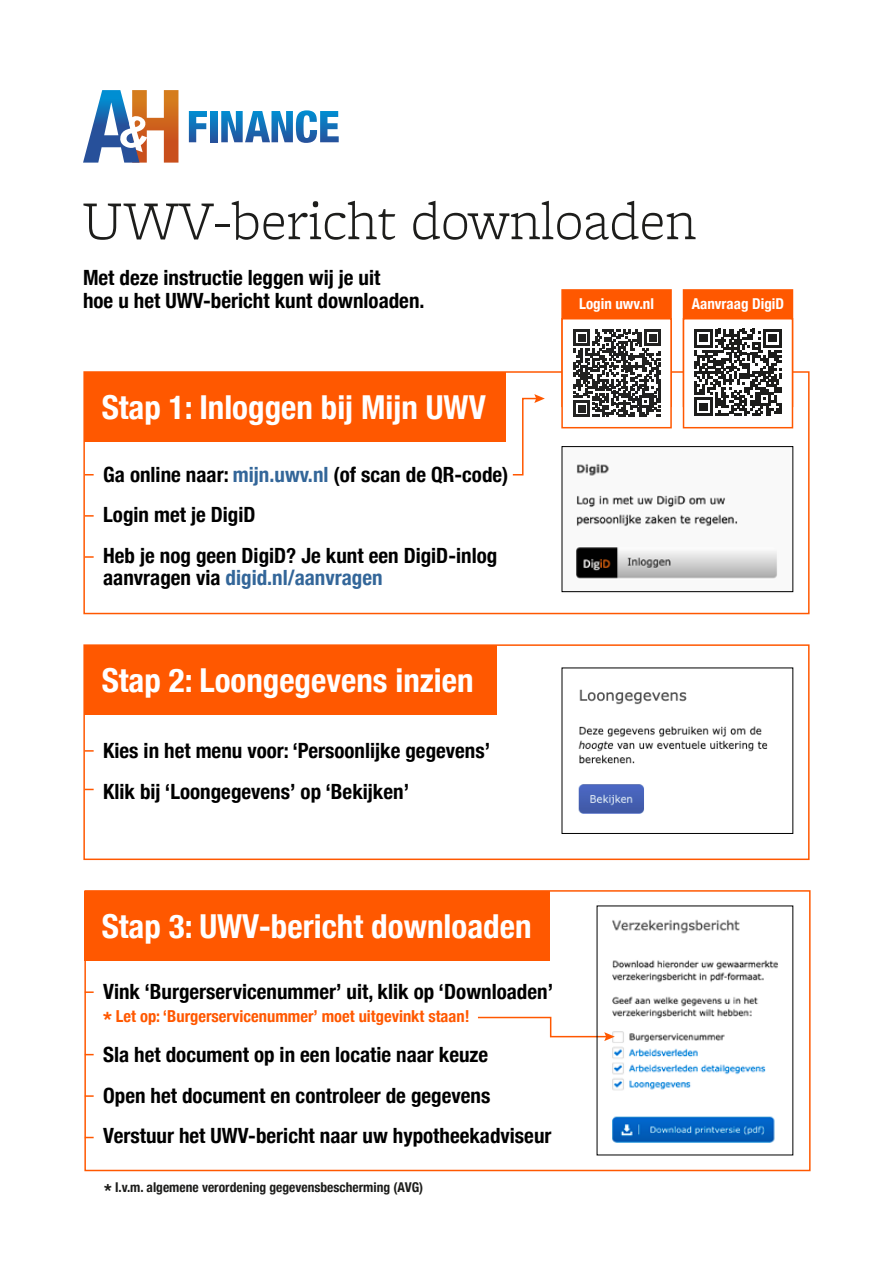
<style>
.page{position:relative;width:893px;height:1263px;background:#fff}
.page>*{position:absolute;margin:0;border:0;box-sizing:border-box;transform-origin:0 0}
.t1{font:300 57px "Freight Micro Pro";color:#1d1d1b}
.t2{font:700 condensed 33px "Helvetica Neue";color:#fff}
.t3{font:700 condensed 21px/40.5px "Helvetica Neue";color:#000}
.t4{font:700 condensed 21px "Helvetica Neue";color:#369}
.t5{font:700 condensed 16.5px "Helvetica Neue";color:#ff5800}
.t6{font:700 condensed 15px "Helvetica Neue";color:#fff}
.t7{font:700 condensed 13.5px "Helvetica Neue";color:#1d1d1b}
.s1{color:#369}
.s2{color:#000}
.s3{font-size:22.5px}
.s4{font-size:19.5px}
</style>
<div class="page">
<img style="left:598px;top:901px;width:194px;height:255px">
<div style="left:84px;top:372px;width:422px;height:69px;background:#ff5800"></div>
<div style="left:84px;top:891px;width:466px;height:69px;background:#ff5800"></div>
<div style="left:83px;top:371px;width:726px;height:243px;border:2px solid #ff5800"></div>
<div style="left:84px;top:890px;width:726px;height:281px;border:2px solid #ff5800"></div>
<svg style="left:478px;top:1016px;width:137px;height:25px"></svg>
<svg style="left:85px;top:515px;width:9px;height:2px"></svg>
<svg style="left:85px;top:991px;width:9px;height:2px"></svg>
<svg style="left:85px;top:1095px;width:9px;height:2px"></svg>
<svg style="left:85px;top:556px;width:9px;height:2px"></svg>
<img style="left:562px;top:463px;width:229px;height:130px">
<img style="left:578px;top:689px;width:190px;height:125px">
<svg style="left:86px;top:750px;width:8px;height:2px"></svg>
<div style="left:84px;top:645px;width:412px;height:69px;background:#ff5800"></div>
<div style="left:83px;top:644px;width:726px;height:216px;border:2px solid #ff5800"></div>
<div style="left:562px;top:446px;width:231px;height:146px;border:1px solid #000"></div>
<div style="left:561px;top:289px;width:111px;height:118px;background:#ff5800;border:2px solid #ff5800"></div>
<div style="left:683px;top:289px;width:110px;height:118px;background:#ff5800;border:2px solid #ff5800"></div>
<div style="left:561px;top:318px;width:111px;height:110px;background:#fff;border:2px solid #ff5800"></div>
<div style="left:683px;top:318px;width:110px;height:110px;background:#fff;border:2px solid #ff5800"></div>
<svg style="left:694px;top:329px;width:88px;height:87px"></svg>
<svg style="left:512px;top:394px;width:33px;height:82px"></svg>
<svg style="left:574px;top:330px;width:87px;height:87px"></svg>
<svg style="left:189px;top:111px;width:18px;height:31px"></svg>
<svg style="left:210px;top:111px;width:7px;height:31px"></svg>
<svg style="left:221px;top:110px;width:118px;height:33px"></svg>
<svg style="left:83px;top:90px;width:95px;height:73px"></svg>
<h1 class="t1" style="left:83px;top:182px;width:615px">UWV-bericht downloaden</h1>
<p class="t3" style="left:83px;top:265px;width:343px;line-height:22.5px">Met deze instructie leggen wij je uit<br>hoe u het UWV-bericht kunt downloaden.</p>
<h2 class="t2" style="left:102px;top:380px;width:386px">Stap 1: Inloggen bij Mijn UWV</h2>
<p class="t3" style="left:103px;top:453px;width:407px">Ga online naar: <span class="s1">mijn.uwv.nl</span> (of scan de QR-code)<br>Login met je DigiD<br>Heb je nog geen DigiD? Je kunt een DigiD-inlog</p>
<p class="t4" style="left:103px;top:560px;width:281px"><span class="s2">aanvragen via</span> digid.nl/aanvragen</p>
<h2 class="t2" style="left:102px;top:653px;width:373px">Stap 2: Loongegevens inzien</h2>
<p class="t3" style="left:103px;top:729px;width:388px">Kies in het menu voor: ‘Persoonlijke gegevens’<br>Klik bij ‘Loongegevens’ op ‘Bekijken’</p>
<p class="t6" style="left:579px;top:291px;width:76px">Login uwv.nl</p>
<p class="t6" style="left:692px;top:291px;width:94px">Aanvraag DigiD</p>
<h2 class="t2" style="left:102px;top:899px;width:431px">Stap 3: UWV-bericht downloaden</h2>
<p class="t3" style="left:103px;top:970px;width:451px">Vink ‘Burgerservicenummer’ uit, klik op ‘Downloaden’</p>
<p class="t5" style="left:103px;top:1002px;width:368px"><span class="s3">*</span> Let op: ‘Burgerservicenummer’ moet uitgevinkt staan!</p>
<p class="t3" style="left:103px;top:1033px;width:450px">Sla het document op in een locatie naar keuze<br>Open het document en controleer de gegevens<br>Verstuur het UWV-bericht naar uw hypotheekadviseur</p>
<p class="t7" style="left:104px;top:1176px;width:320px"><span class="s4">*</span> I.v.m. algemene verordening gegevensbescherming (AVG)</p>
</div>
